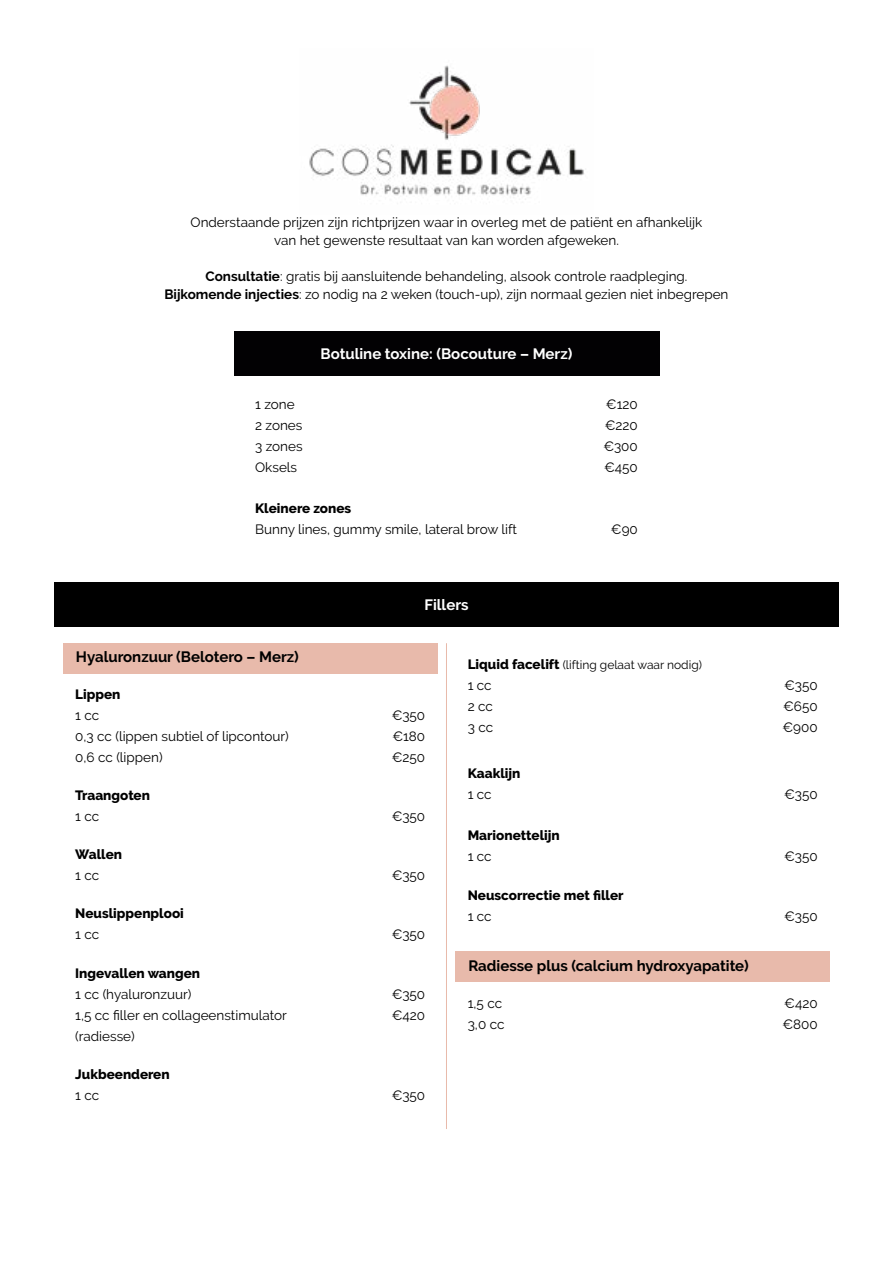
<style>
.page{position:relative;width:893px;height:1263px;background:#fff}
.page>*{position:absolute;margin:0;border:0;box-sizing:border-box;transform-origin:0 0}
.t1{font:700 15px "Raleway";color:#000}
.t2{font:700 15px "Raleway";color:#fff}
.t3{font:13.5px/21px "Raleway";color:#000}
.t4{font:800 13.5px "Raleway";color:#000}
.t5{font:12px "Raleway";color:#000}
.s1{font-weight:700}
.s2{font-weight:800;font-size:13.5px}
</style>
<div class="page">
<div style="left:234px;top:331px;width:425px;height:45px;background:#020103"></div>
<div style="left:54px;top:583px;width:785px;height:44px;background:#000"></div>
<div style="left:63px;top:643px;width:374px;height:30px;background:#e8baab"></div>
<hr style="left:446px;top:643px;width:1px;height:486px;background:#e8baab">
<div style="left:456px;top:952px;width:374px;height:30px;background:#e8baab"></div>
<img style="left:309px;top:65px;width:275px;height:135px">
<p class="t3" style="left:191px;top:213px;width:513px;line-height:18px;text-align:center">Onderstaande prijzen zijn richtprijzen waar in overleg met de patiënt en afhankelijk van het gewenste resultaat van kan worden afgeweken.</p>
<p class="t3" style="left:164px;top:267px;width:566px;line-height:18px;text-align:center"><span class="s1">Consultatie</span>: gratis bij aansluitende behandeling, alsook controle raadpleging.<br><span class="s1">Bijkomende injecties</span>: zo nodig na 2 weken (touch-up), zijn normaal gezien niet inbegrepen</p>
<p class="t2" style="left:320px;top:345px;width:253px">Botuline toxine: (Bocouture – Merz)</p>
<p class="t3" style="left:255px;top:393px;width:49px">1 zone<br>2 zones<br>3 zones<br>Oksels</p>
<p class="t3" style="left:603px;top:393px;width:36px;text-align:justify">€120 €220 €300 €450</p>
<p class="t4" style="left:255px;top:500px;width:98px">Kleinere zones</p>
<p class="t3" style="left:255px;top:518px;width:263px">Bunny lines, gummy smile, lateral brow lift</p>
<p class="t3" style="left:611px;top:518px;width:28px">€90</p>
<p class="t2" style="left:424px;top:596px;width:46px">Fillers</p>
<p class="t1" style="left:76px;top:648px;width:224px">Hyaluronzuur (Belotero – Merz)</p>
<p class="t4" style="left:75px;top:686px;width:47px">Lippen</p>
<p class="t3" style="left:75px;top:704px;width:215px">1 cc<br>0,3 cc (lippen subtiel of lipcontour)<br>0,6 cc (lippen)</p>
<p class="t3" style="left:392px;top:704px;width:35px;text-align:justify">€350 €180 €250</p>
<p class="t4" style="left:75px;top:787px;width:76px">Traangoten</p>
<p class="t3" style="left:75px;top:806px;width:25px">1 cc</p>
<p class="t4" style="left:75px;top:847px;width:48px">Wallen</p>
<p class="t3" style="left:75px;top:865px;width:25px">1 cc</p>
<p class="t4" style="left:75px;top:906px;width:110px">Neuslippenplooi</p>
<p class="t3" style="left:75px;top:924px;width:25px">1 cc</p>
<p class="t4" style="left:75px;top:965px;width:126px">Ingevallen wangen</p>
<p class="t3" style="left:75px;top:983px;width:213px">1 cc (hyaluronzuur)<br>1,5 cc filler en collageenstimulator (radiesse)</p>
<p class="t4" style="left:75px;top:1066px;width:96px">Jukbeenderen</p>
<p class="t3" style="left:75px;top:1084px;width:25px">1 cc</p>
<p class="t3" style="left:392px;top:806px;width:35px">€350</p>
<p class="t3" style="left:392px;top:865px;width:35px">€350</p>
<p class="t3" style="left:392px;top:924px;width:35px">€350</p>
<p class="t3" style="left:392px;top:983px;width:35px">€350 €420</p>
<p class="t3" style="left:392px;top:1084px;width:35px">€350</p>
<p class="t5" style="left:468px;top:657px;width:236px"><span class="s2">Liquid facelift</span> (lifting gelaat waar nodig)</p>
<p class="t3" style="left:468px;top:674px;width:27px;text-align:justify">1 cc 2 cc 3 cc</p>
<p class="t4" style="left:468px;top:766px;width:54px">Kaaklijn</p>
<p class="t3" style="left:468px;top:784px;width:25px">1 cc</p>
<p class="t4" style="left:468px;top:828px;width:94px">Marionettelijn</p>
<p class="t3" style="left:468px;top:846px;width:25px">1 cc</p>
<p class="t4" style="left:468px;top:887px;width:157px">Neuscorrectie met filler</p>
<p class="t3" style="left:468px;top:905px;width:25px">1 cc</p>
<p class="t1" style="left:468px;top:957px;width:282px">Radiesse plus (calcium hydroxyapatite)</p>
<p class="t3" style="left:468px;top:992px;width:38px">1,5 cc<br>3,0 cc</p>
<p class="t3" style="left:782px;top:674px;width:37px;text-align:justify">€350 €650 €900</p>
<p class="t3" style="left:784px;top:784px;width:35px">€350</p>
<p class="t3" style="left:784px;top:846px;width:35px">€350</p>
<p class="t3" style="left:784px;top:905px;width:35px">€350</p>
<p class="t3" style="left:782px;top:992px;width:37px">€420 €800</p>
</div>
